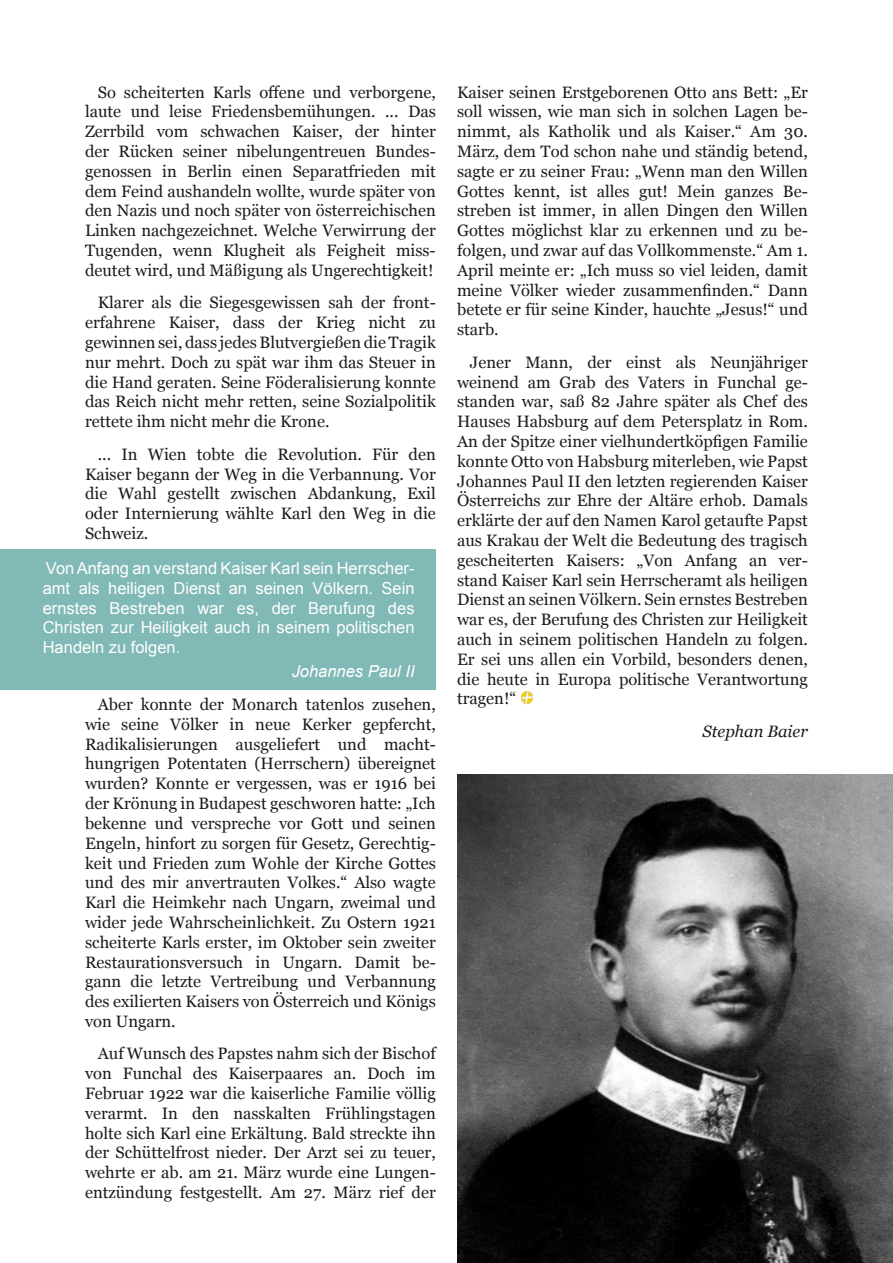
<style>
.page{position:relative;width:893px;height:1263px;background:#fff}
.page>*{position:absolute;margin:0;border:0;box-sizing:border-box;transform-origin:0 0}
.t1{font:16.5px/19.8px "Georgia";color:#1c1c1b;text-align:justify}
.t2{font:16.5px/19.8px "Arial";color:#fff;text-align:justify}
.t3{font:italic 16.5px "Arial";color:#fff}
.t4{font:italic 16.5px "Georgia";color:#1c1c1b}
</style>
<div class="page">
<img style="left:457px;top:775px;width:436px;height:488px">
<div style="left:0;top:549px;width:436px;height:141px;background:#80b9b5"></div>
<img style="left:521px;top:691px;width:12px;height:13px">
<p class="t1" style="left:85px;top:81px;width:352px;text-indent:13px">So scheiterten Karls offene und verborgene, laute und leise Friedensbemühungen. ... Das Zerrbild vom schwachen Kaiser, der hinter der Rücken seiner nibelungentreuen Bundes&shy;genossen in Berlin einen Separatfrieden mit dem Feind aushandeln wollte, wurde später von den Nazis und noch später von österreichischen Linken nachgezeichnet. Welche Verwirrung der Tugenden, wenn Klugheit als Feigheit miss&shy;deutet wird, und Mäßigung als Ungerechtigkeit!</p>
<p class="t1" style="left:85px;top:292px;width:352px;text-indent:13px">Klarer als die Siegesgewissen sah der front&shy;erfahrene Kaiser, dass der Krieg nicht zu gewinnen sei, dass jedes Blutvergießen die Tragik nur mehrt. Doch zu spät war ihm das Steuer in die Hand geraten. Seine Föderalisierung konnte das Reich nicht mehr retten, seine Sozialpolitik rettete ihm nicht mehr die Krone.</p>
<p class="t1" style="left:85px;top:443px;width:352px;text-indent:13px">... In Wien tobte die Revolution. Für den Kaiser begann der Weg in die Verbannung. Vor die Wahl gestellt zwischen Abdankung, Exil oder Internierung wählte Karl den Weg in die Schweiz.</p>
<p class="t2" style="left:43px;top:558px;width:373px">Von Anfang an verstand Kaiser Karl sein Herrscher&shy;amt als heiligen Dienst an seinen Völkern. Sein ernstes Bestreben war es, der Berufung des Christen zur Heiligkeit auch in seinem politischen Handeln zu folgen.</p>
<p class="t3" style="left:292px;top:661px;width:124px">Johannes Paul II</p>
<p class="t1" style="left:85px;top:694px;width:352px;text-indent:13px">Aber konnte der Monarch tatenlos zusehen, wie seine Völker in neue Kerker gepfercht, Radikalisierungen ausgeliefert und macht&shy;hungrigen Potentaten (Herrschern) übereignet wurden? Konnte er vergessen, was er 1916 bei der Krönung in Budapest geschworen hatte: „Ich bekenne und verspreche vor Gott und seinen Engeln, hinfort zu sorgen für Gesetz, Gerechtig&shy;keit und Frieden zum Wohle der Kirche Gottes und des mir anvertrauten Volkes.“ Also wagte Karl die Heimkehr nach Ungarn, zweimal und wider jede Wahrscheinlichkeit. Zu Ostern 1921 scheiterte Karls erster, im Oktober sein zweiter Restaurationsversuch in Ungarn. Damit be&shy;gann die letzte Vertreibung und Verbannung des exilierten Kaisers von Österreich und Königs von Ungarn.</p>
<p class="t1" style="left:85px;top:1043px;width:352px;text-indent:13px">Auf Wunsch des Papstes nahm sich der Bischof von Funchal des Kaiserpaares an. Doch im Februar 1922 war die kaiserliche Familie völlig verarmt. In den nasskalten Frühlingstagen holte sich Karl eine Erkältung. Bald streckte ihn der Schüttelfrost nieder. Der Arzt sei zu teuer, wehrte er ab. am 21. März wurde eine Lungen&shy;entzündung festgestellt. Am 27. März rief der</p>
<p class="t1" style="left:457px;top:81px;width:352px">Kaiser seinen Erstgeborenen Otto ans Bett: „Er soll wissen, wie man sich in solchen Lagen be&shy;nimmt, als Katholik und als Kaiser.“ Am 30.<br>März, dem Tod schon nahe und ständig betend, sagte er zu seiner Frau: „Wenn man den Willen Gottes kennt, ist alles gut! Mein ganzes Be&shy;streben ist immer, in allen Dingen den Willen Gottes möglichst klar zu erkennen und zu be&shy;folgen, und zwar auf das Vollkommenste.“ Am 1.<br>April meinte er: „Ich muss so viel leiden, damit meine Völker wieder zusammenfinden.“ Dann betete er für seine Kinder, hauchte „Jesus!“ und starb.</p>
<p class="t1" style="left:457px;top:351px;width:352px;text-indent:13px">Jener Mann, der einst als Neunjähriger weinend am Grab des Vaters in Funchal ge&shy;standen war, saß 82 Jahre später als Chef des Hauses Habsburg auf dem Petersplatz in Rom.<br>An der Spitze einer vielhundertköpfigen Familie konnte Otto von Habsburg miterleben, wie Papst Johannes Paul II den letzten regierenden Kaiser Österreichs zur Ehre der Altäre erhob. Damals erklärte der auf den Namen Karol getaufte Papst aus Krakau der Welt die Bedeutung des tragisch gescheiterten Kaisers: „Von Anfang an ver&shy;stand Kaiser Karl sein Herrscheramt als heiligen Dienst an seinen Völkern. Sein ernstes Bestreben war es, der Berufung des Christen zur Heiligkeit auch in seinem politischen Handeln zu folgen.<br>Er sei uns allen ein Vorbild, besonders denen, die heute in Europa politische Verantwortung tragen!“</p>
<p class="t4" style="left:703px;top:719px;width:107px">Stephan Baier</p>
</div>
